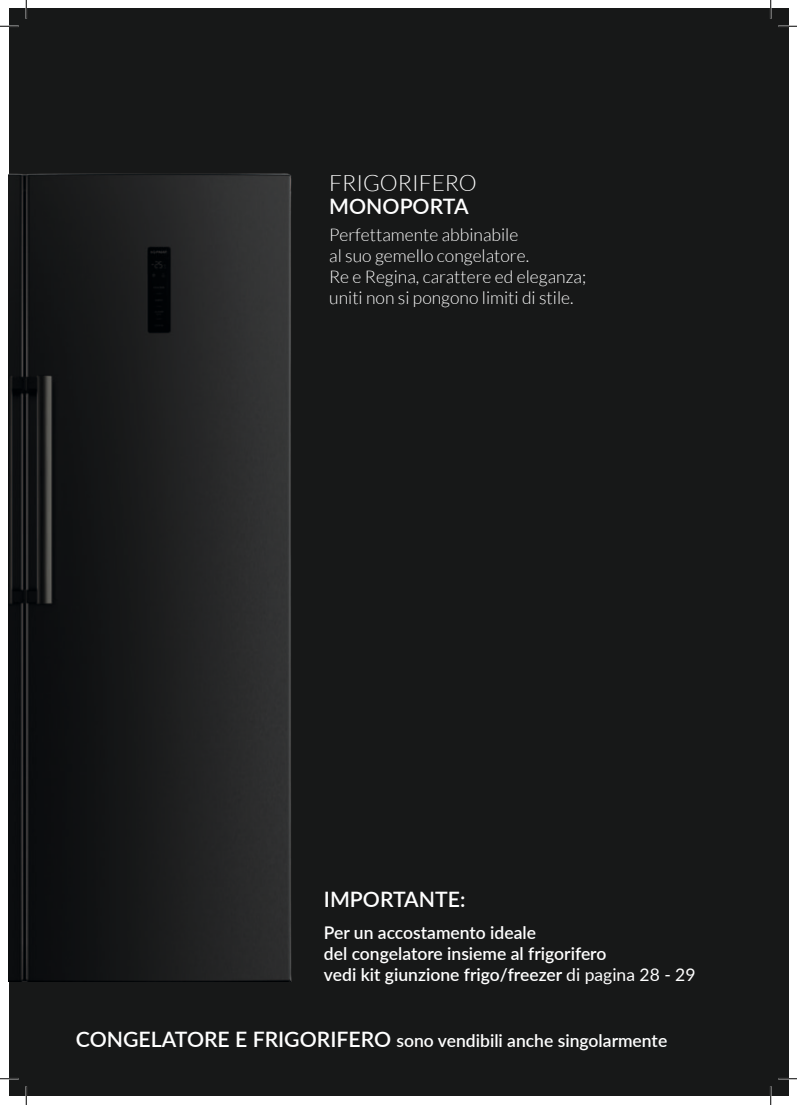
<style>
.page{position:relative;width:797px;height:1105px;background:#fff}
.page>*{position:absolute;margin:0;border:0;box-sizing:border-box;transform-origin:0 0}
.t1{font:300 22.5px "Lato";color:#fff}
.t2{font:600 21.25px "Lato";color:#fff}
.t3{font:600 17.5px "Lato";color:#fff}
.t4{font:300 17.5px "Lato";color:#fff}
.s1{font-weight:400}
.s2{font-size:21.25px}
</style>
<div class="page">
<div style="left:9px;top:9px;width:779px;height:1087px;background:#171818"></div>
<img style="left:9px;top:173px;width:282px;height:808px">
<svg style="left:0;top:25px;width:19px;height:2px"></svg>
<svg style="left:778px;top:25px;width:19px;height:2px"></svg>
<svg style="left:0;top:1078px;width:19px;height:1px"></svg>
<svg style="left:778px;top:1078px;width:19px;height:1px"></svg>
<svg style="left:25px;top:0;width:2px;height:19px"></svg>
<svg style="left:25px;top:1086px;width:2px;height:19px"></svg>
<svg style="left:770px;top:0;width:1px;height:19px"></svg>
<svg style="left:770px;top:1086px;width:1px;height:19px"></svg>
<p class="t1" style="left:329px;top:171px;width:149px">FRIGORIFERO</p>
<p class="t2" style="left:329px;top:191px;width:141px">MONOPORTA</p>
<p class="t4" style="left:329px;top:225px;width:190px">Perfettamente abbinabile</p>
<p class="t4" style="left:329px;top:246px;width:201px">al suo gemello congelatore.</p>
<p class="t4" style="left:329px;top:267px;width:258px">Re e Regina, carattere ed eleganza;</p>
<p class="t4" style="left:329px;top:288px;width:246px">uniti non si pongono limiti di stile.</p>
<p class="t2" style="left:324px;top:884px;width:143px">IMPORTANTE:</p>
<p class="t3" style="left:324px;top:920px;width:214px">Per un accostamento ideale</p>
<p class="t3" style="left:324px;top:941px;width:284px">del congelatore insieme al frigorifero</p>
<p class="t3" style="left:324px;top:962px;width:373px">vedi kit giunzione frigo/freezer <span class="s1">di pagina 28 - 29</span></p>
<p class="t3" style="left:76px;top:1028px;width:593px"><span class="s2">CONGELATORE E FRIGORIFERO</span> sono vendibili anche singolarmente</p>
</div>
